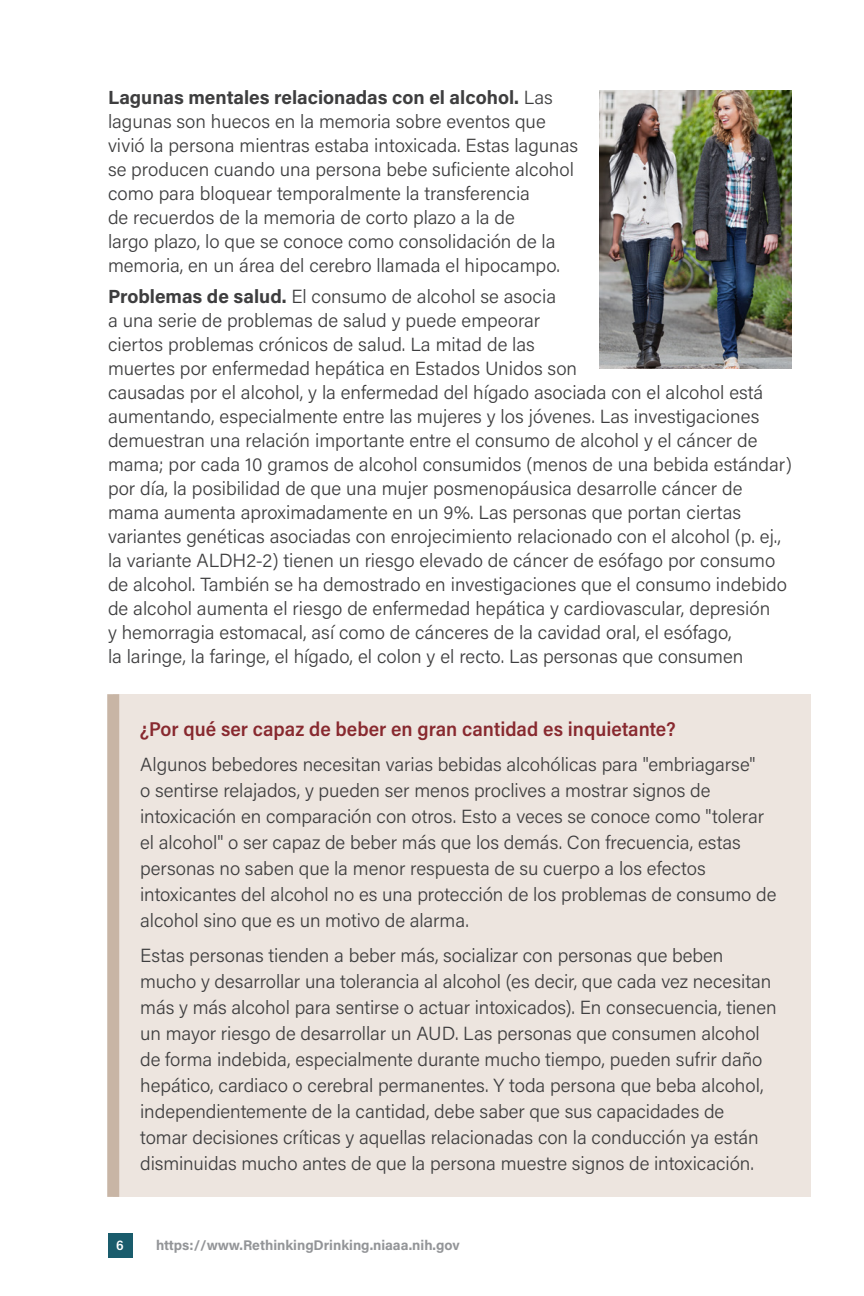
<style>
.page{position:relative;width:864px;height:1296px;background:#fff}
.page>*{position:absolute;margin:0;border:0;box-sizing:border-box;transform-origin:0 0}
.t1{font:600 20px "Acumin Pro Semi Cond";color:#88292f}
.t2{font:300 19px/24px "Acumin Pro";color:#3e3e3f}
.t3{font:700 14px "Acumin Pro";color:#939598}
.t4{font:600 14px "Acumin Pro Semi Cond";color:#fff}
.s1{font-weight:700}
</style>
<div class="page">
<div style="left:108px;top:1233px;width:24px;height:24px;background:#1a5c6c"></div>
<div style="left:113px;top:694px;width:697px;height:503px;background:#ede5df"></div>
<div style="left:107px;top:694px;width:12px;height:503px;background:#c8b5a5"></div>
<img style="left:599px;top:90px;width:193px;height:279px">
<p class="t2" style="left:108px;top:85px;width:472px"><span class="s1">Lagunas mentales relacionadas con el alcohol.</span> Las lagunas son huecos en la memoria sobre eventos que vivió la persona mientras estaba intoxicada. Estas lagunas se producen cuando una persona bebe suficiente alcohol como para bloquear temporalmente la transferencia<br>de recuerdos de la memoria de corto plazo a la de<br>largo plazo, lo que se conoce como consolidación de la memoria, en un área del cerebro llamada el hipocampo.</p>
<p class="t2" style="left:108px;top:284px;width:685px"><span class="s1">Problemas de salud.</span> El consumo de alcohol se asocia<br>a una serie de problemas de salud y puede empeorar<br>ciertos problemas crónicos de salud. La mitad de las<br>muertes por enfermedad hepática en Estados Unidos son<br>causadas por el alcohol, y la enfermedad del hígado asociada con el alcohol está aumentando, especialmente entre las mujeres y los jóvenes. Las investigaciones demuestran una relación importante entre el consumo de alcohol y el cáncer de mama; por cada 10 gramos de alcohol consumidos (menos de una bebida estándar) por día, la posibilidad de que una mujer posmenopáusica desarrolle cáncer de mama aumenta aproximadamente en un 9%. Las personas que portan ciertas variantes genéticas asociadas con enrojecimiento relacionado con el alcohol (p. ej., la variante ALDH2-2) tienen un riesgo elevado de cáncer de esófago por consumo de alcohol. También se ha demostrado en investigaciones que el consumo indebido de alcohol aumenta el riesgo de enfermedad hepática y cardiovascular, depresión<br>y hemorragia estomacal, así como de cánceres de la cavidad oral, el esófago,<br>la laringe, la faringe, el hígado, el colon y el recto. Las personas que consumen</p>
<h3 class="t1" style="left:140px;top:715px;width:537px">¿Por qué ser capaz de beber en gran cantidad es inquietante?</h3>
<p class="t2" style="left:140px;top:751px;width:638px;line-height:26px">Algunos bebedores necesitan varias bebidas alcohólicas para "embriagarse"<br>o sentirse relajados, y pueden ser menos proclives a mostrar signos de intoxicación en comparación con otros. Esto a veces se conoce como "tolerar el alcohol" o ser capaz de beber más que los demás. Con frecuencia, estas personas no saben que la menor respuesta de su cuerpo a los efectos intoxicantes del alcohol no es una protección de los problemas de consumo de alcohol sino que es un motivo de alarma.</p>
<p class="t2" style="left:140px;top:941px;width:638px;line-height:26px">Estas personas tienden a beber más, socializar con personas que beben mucho y desarrollar una tolerancia al alcohol (es decir, que cada vez necesitan más y más alcohol para sentirse o actuar intoxicados). En consecuencia, tienen un mayor riesgo de desarrollar un AUD. Las personas que consumen alcohol de forma indebida, especialmente durante mucho tiempo, pueden sufrir daño hepático, cardiaco o cerebral permanentes. Y toda persona que beba alcohol, independientemente de la cantidad, debe saber que sus capacidades de<br>tomar decisiones críticas y aquellas relacionadas con la conducción ya están disminuidas mucho antes de que la persona muestre signos de intoxicación.</p>
<p class="t4" style="left:116px;top:1235px;width:9px">6</p>
<p class="t3" style="left:156px;top:1235px;width:305px">https://www.RethinkingDrinking.niaaa.nih.gov</p>
</div>
